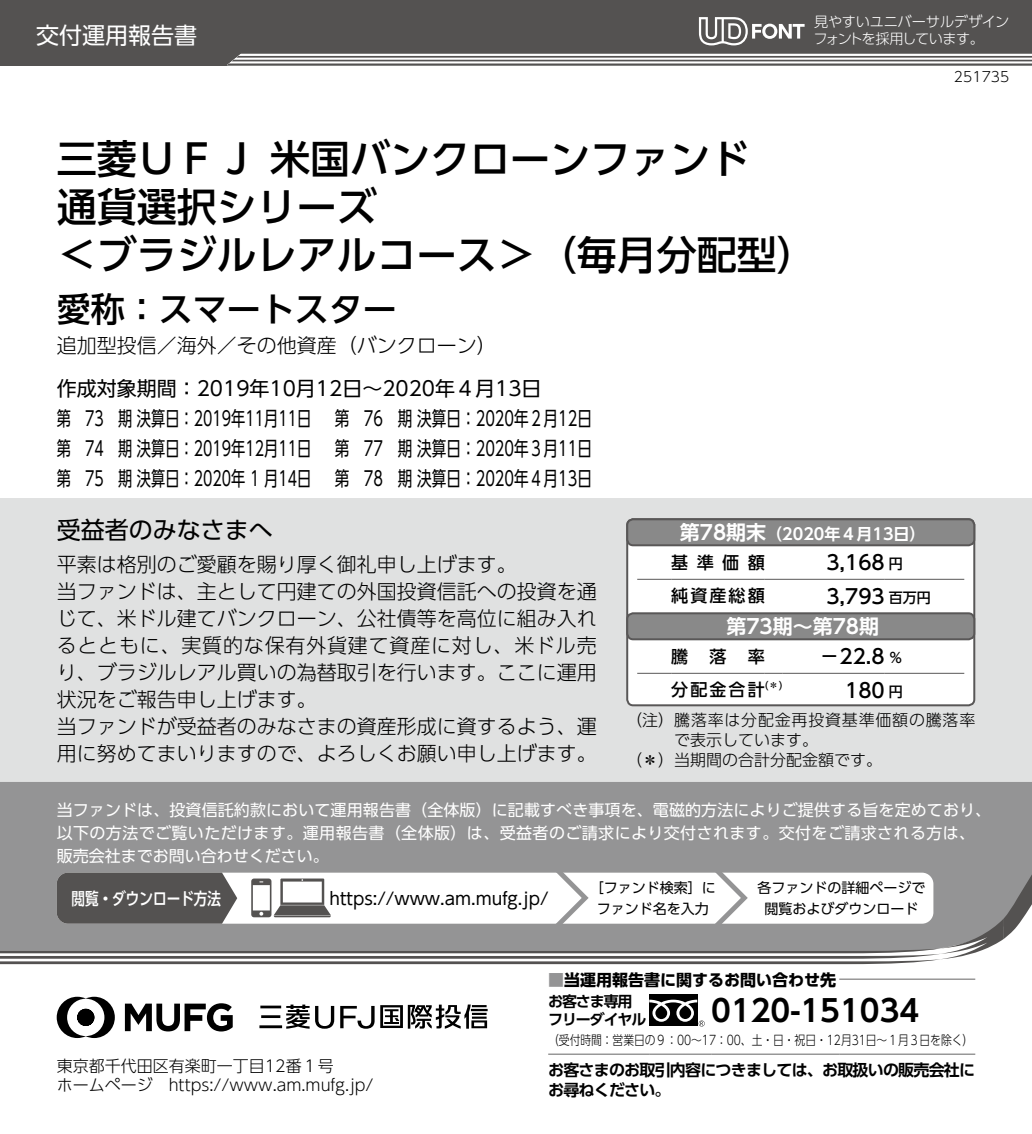
<style>
.page{position:relative;width:1032px;height:1134px;background:#fff}
.page>*{position:absolute;margin:0;border:0;box-sizing:border-box;transform-origin:0 0}
.t1{font:500 40px/48px "UD Shin Go Pro";color:#000}
.t2{font:500 34px "UD Shin Go Pro";color:#000}
.t3{font:700 30px "UD Shin Go Pro De";color:#000}
.t4{font:24px "UD Shin Go Pro";color:#000}
.t5{font:23px "UD Shin Go Pro";color:#fff}
.t6{font:300 20px/27px "UD Shin Go Pro";color:#000}
.t7{font:20px/30px "UD Shin Go Pro";color:#000}
.t8{font:500 20px "UD Shin Go Pro";color:#000}
.t9{font:700 20px "UD Shin Go Pro De";color:#fff}
.t10{font:17px "UD Shin Go Pro";color:#000}
.t11{font:500 17px "UD Shin Go Pro";letter-spacing:.125em;color:#000}
.t12{font:500 17px "UD Shin Go C Oeiz Pr 6";color:#fff}
.t13{font:16px/23px "UD Shin Go Pro";letter-spacing:.005em;color:#fff}
.t14{font:300 16px/19px "UD Shin Go Pro";color:#000}
.t15{font:700 16px/20px "UD Shin Go Pro De";letter-spacing:-.05em;color:#000}
.t16{font:300 16px "UD Shin Go Pro";letter-spacing:.05em;color:#000}
.t17{font:700 16px "UD Shin Go Pro";color:#000}
.t18{font:700 16px "UD Shin Go Pro De";color:#fff}
.t19{font:700 15px/18px "UD Shin Go Pro De";letter-spacing:-.075em;color:#000}
.t20{font:14.2px/17px "UD Shin Go Pro Light 90 msp RKSJ H";letter-spacing:-.025em;color:#fff}
.t21{font:14px/20px "UD Shin Go Pro";color:#000;text-align:center}
.t22{font:300 14px "UD Shin Go Pro";color:#000}
.t23{font:300 13px "UD Shin Go Pro";letter-spacing:-.005em;color:#000;scale:.83 1}
.t24{font:500 10.2px "UD Shin Go Pro";color:#000}
.s1{font-size:14px}
.s2{font-size:20px}
.s3{color:#949495}
</style>
<div class="page">
<div style="left:0;top:498px;width:1032px;height:284px;background:#e0e1e1"></div>
<div style="left:0;top:0;width:1032px;height:65px;background:#545251"></div>
<svg style="left:227px;top:54px;width:805px;height:11px"></svg>
<svg style="left:699px;top:17px;width:105px;height:28px"></svg>
<div style="left:0;top:782px;width:1032px;height:65px;background:#949495"></div>
<svg style="left:0;top:847px;width:1032px;height:117px"></svg>
<svg style="left:125px;top:1003px;width:108px;height:28px"></svg>
<svg style="left:57px;top:997px;width:58px;height:41px"></svg>
<hr style="left:260px;top:1005px;width:21px;height:3px;background:#000">
<hr style="left:259px;top:1025px;width:23px;height:3px;background:#000">
<hr style="left:261px;top:1015px;width:19px;height:3px;background:#000">
<svg style="left:340px;top:1004px;width:148px;height:25px"></svg>
<svg style="left:286px;top:1004px;width:48px;height:25px"></svg>
<hr style="left:548px;top:1054px;width:101px;height:1px;background:#656464">
<hr style="left:649px;top:1054px;width:62px;height:1px;background:#656464">
<hr style="left:711px;top:1054px;width:128px;height:1px;background:#656464">
<hr style="left:839px;top:1054px;width:136px;height:1px;background:#656464">
<hr style="left:839px;top:979px;width:136px;height:1px;background:#656464">
<div style="left:649px;top:995px;width:48px;height:31px;background:#000"></div>
<svg style="left:649px;top:1000px;width:56px;height:26px"></svg>
<div style="left:627px;top:519px;width:347px;height:186px;background:#fff;border-radius:6px"></div>
<div style="left:626px;top:518px;width:349px;height:188px;border:2px solid #595757;border-radius:6px"></div>
<hr style="left:637px;top:579px;width:34px;height:1px;background:#595757">
<hr style="left:671px;top:579px;width:94px;height:1px;background:#595757">
<hr style="left:765px;top:579px;width:120px;height:1px;background:#595757">
<hr style="left:885px;top:579px;width:79px;height:1px;background:#595757">
<hr style="left:637px;top:673px;width:34px;height:1px;background:#595757">
<hr style="left:671px;top:673px;width:94px;height:1px;background:#595757">
<svg style="left:765px;top:673px;width:18px;height:1px"></svg>
<hr style="left:783px;top:673px;width:102px;height:1px;background:#595757">
<hr style="left:885px;top:673px;width:79px;height:1px;background:#595757">
<div style="left:627px;top:519px;width:347px;height:26px;background:#898989;border-radius:6px"></div>
<div style="left:626px;top:518px;width:349px;height:28px;border:2px solid #595757;border-radius:6px"></div>
<div style="left:627px;top:613px;width:347px;height:26px;background:#898989;border-radius:6px"></div>
<div style="left:626px;top:612px;width:349px;height:28px;border:2px solid #595757;border-radius:6px"></div>
<p class="t5" style="left:36px;top:17px;width:163px">交付運用報告書</p>
<p class="t20" style="left:813px;top:13px;width:197px">見やすいユニバーサルデザインフォントを採用しています。</p>
<p class="t22" style="left:954px;top:65px;width:57px">251735</p>
<h1 class="t1" style="left:57px;top:134px;width:762px">三菱ＵＦＪ 米国バンクローンファンド<br>通貨選択シリーズ<br>＜ブラジルレアルコース＞（毎月分配型）</h1>
<h2 class="t2" style="left:57px;top:281px;width:342px">愛称：スマートスター</h2>
<p class="t6" style="left:57px;top:331px;width:442px">追加型投信／海外／その他資産（バンクローン）</p>
<p class="t7" style="left:57px;top:373px;width:537px">作成対象期間：2019年10月12日～2020年４月13日<br>第　73　期 決算日：2019年11月11日 第　76　期 決算日：2020年２月12日第　74　期 決算日：2019年12月11日 第　77　期 決算日：2020年３月11日第　75　期 決算日：2020年１月14日 第　78　期 決算日：2020年４月13日</p>
<p class="t4" style="left:57px;top:511px;width:218px">受益者のみなさまへ</p>
<p class="t6" style="left:57px;top:550px;width:542px">平素は格別のご愛顧を賜り厚く御礼申し上げます。<br>当ファンドは、主として円建ての外国投資信託への投資を通じて、米ドル建てバンクローン、公社債等を高位に組み入れるとともに、実質的な保有外貨建て資産に対し、米ドル売り、ブラジルレアル買いの為替取引を行います。ここに運用状況をご報告申し上げます。<br>当ファンドが受益者のみなさまの資産形成に資するよう、運用に努めてまいりますので、よろしくお願い申し上げます。</p>
<p class="t11" style="left:671px;top:549px;width:95px">基準価額</p>
<p class="t8" style="left:826px;top:546px;width:78px">3,168 <span class="s1">円</span></p>
<p class="t18" style="left:680px;top:521px;width:247px"><span class="s2">第78期末</span>（2020年４月13日）</p>
<p class="t11" style="left:671px;top:582px;width:95px">純資産総額</p>
<p class="t8" style="left:826px;top:580px;width:106px">3,793 <span class="s1">百万円</span></p>
<p class="t9" style="left:726px;top:610px;width:154px">第73期～第78期</p>
<p class="t11" style="left:671px;top:643px;width:18px">騰</p>
<p class="t11" style="left:709px;top:643px;width:18px">落</p>
<p class="t11" style="left:748px;top:643px;width:18px">率</p>
<p class="t8" style="left:819px;top:640px;width:85px">－22.8 <span class="s1">％</span></p>
<p class="t11" style="left:671px;top:676px;width:95px">分配金合計</p>
<p class="t24" style="left:765px;top:677px;width:19px">(＊)</p>
<p class="t8" style="left:845px;top:674px;width:59px">180 <span class="s1">円</span></p>
<p class="t16" style="left:626px;top:707px;width:351px">（注）騰落率は分配金再投資基準価額の騰落率</p>
<p class="t14" style="left:674px;top:730px;width:145px">で表示しています。</p>
<p class="t14" style="left:626px;top:750px;width:257px">（＊）当期間の合計分配金額です。</p>
<p class="t13" style="left:57px;top:798px;width:936px">当ファンドは、投資信託約款において運用報告書（全体版）に記載すべき事項を、電磁的方法によりご提供する旨を定めており、以下の方法でご覧いただけます。運用報告書（全体版）は、受益者のご請求により交付されます。交付をご請求される方は、販売会社までお問い合わせください。</p>
<p class="t12" style="left:72px;top:885px;width:151px">閲覧・ダウンロード方法</p>
<p class="t10" style="left:329px;top:884px;width:220px">https://www.am.mufg.jp/</p>
<p class="t21" style="left:590px;top:878px;width:127px">［ファンド検索］にファンド名を入力</p>
<p class="t21" style="left:757px;top:878px;width:169px">各ファンドの詳細ページで閲覧およびダウンロード</p>
<p class="t14" style="left:57px;top:1056px;width:318px">東京都千代田区有楽町一丁目12番１号<br>ホームページ　https://www.am.mufg.jp/</p>
<p class="t17" style="left:548px;top:966px;width:289px"><span class="s3">■</span>当運用報告書に関するお問い合わせ先</p>
<p class="t19" style="left:548px;top:992px;width:100px">お客さま専用フリーダイヤル</p>
<h3 class="t3" style="left:711px;top:986px;width:209px">0120-151034</h3>
<p class="t23" style="left:548px;top:1029px;width:514px">（受付時間：営業日の９：00～17：00、土・日・祝日・12月31日～１月３日を除く）</p>
<p class="t15" style="left:548px;top:1060px;width:428px">お客さまのお取引内容につきましては、お取扱いの販売会社にお尋ねください。</p>
</div>
